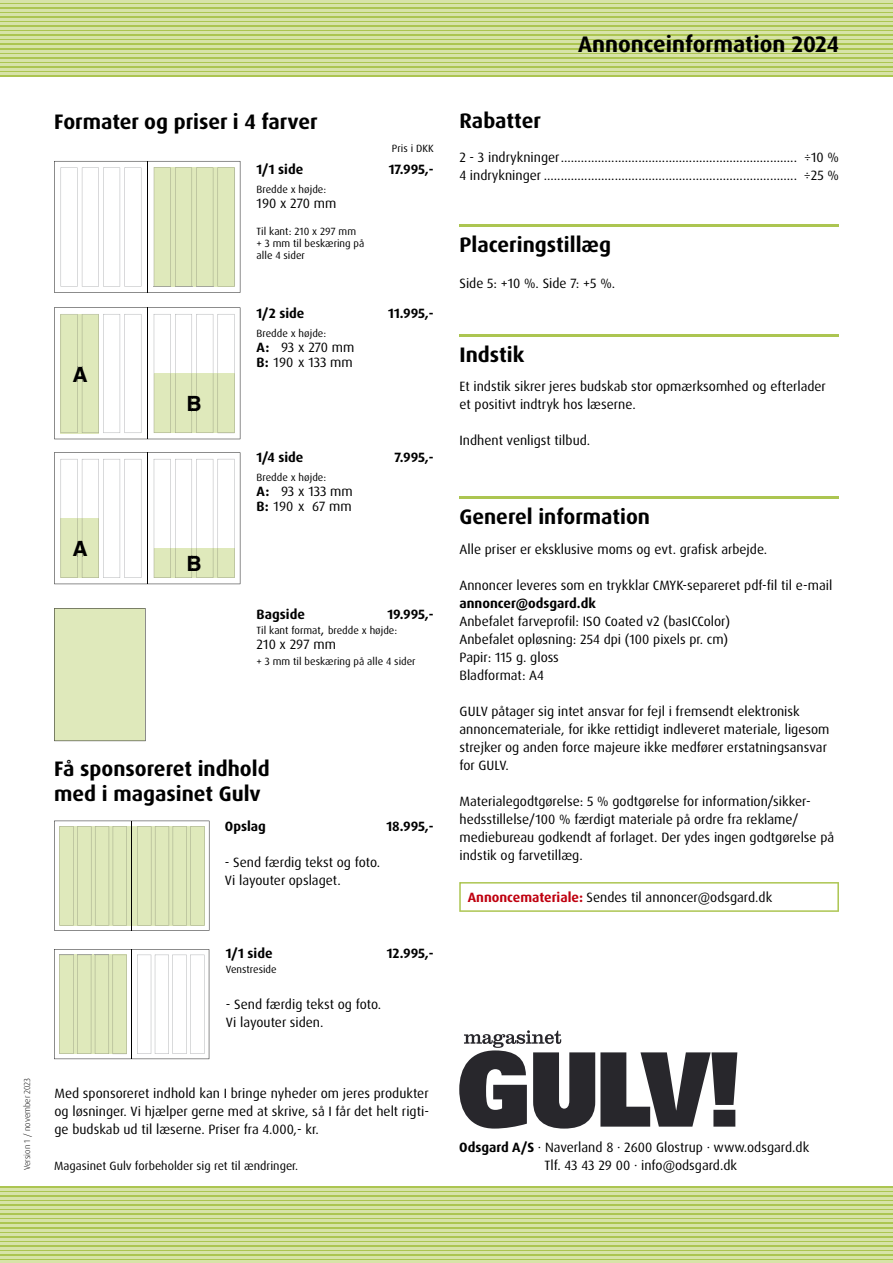
<style>
.page{position:relative;width:893px;height:1263px;background:#fff}
.page>*{position:absolute;margin:0;border:0;box-sizing:border-box;transform-origin:0 0}
.t1{font:700 22.5px "Dax Pro";color:#000}
.t2{font:700 21px/25.2px "Dax Pro";color:#000}
.t3{font:700 21px "Helvetica";color:#000}
.t4{font:13.5px/18px "Dax Pro";color:#000}
.t5{font:700 13.5px "Dax Pro";color:#000}
.t6{font:12px "Dax Pro";color:#000}
.t7{font:10.5px/12px "Dax Pro";color:#000}
.t8{font:300 8.55px "Dax Pro";color:#000}
.s1{font-weight:700}
.s2{font-size:13.5px}
.s3{font-weight:700;color:#bf000f}
</style>
<div class="page">
<svg style="left:0;top:2px;width:892px;height:75px;background:#b7cd69"></svg>
<hr style="left:0;top:5px;width:892px;height:2px;background:#d7e3a8">
<hr style="left:0;top:0;width:892px;height:2px;background:#d7e3a8">
<hr style="left:0;top:9px;width:892px;height:3px;background:#d7e3a8">
<hr style="left:0;top:14px;width:892px;height:2px;background:#d7e3a8">
<hr style="left:0;top:18px;width:892px;height:3px;background:#d7e3a8">
<hr style="left:0;top:23px;width:892px;height:2px;background:#d7e3a8">
<hr style="left:0;top:27px;width:892px;height:3px;background:#d7e3a8">
<hr style="left:0;top:32px;width:892px;height:2px;background:#d7e3a8">
<hr style="left:0;top:36px;width:892px;height:3px;background:#d7e3a8">
<hr style="left:0;top:41px;width:892px;height:2px;background:#d7e3a8">
<hr style="left:0;top:45px;width:892px;height:3px;background:#d7e3a8">
<hr style="left:0;top:50px;width:892px;height:2px;background:#d7e3a8">
<hr style="left:0;top:54px;width:892px;height:3px;background:#d7e3a8">
<hr style="left:0;top:59px;width:892px;height:2px;background:#d7e3a8">
<hr style="left:0;top:63px;width:892px;height:3px;background:#d7e3a8">
<hr style="left:0;top:68px;width:892px;height:2px;background:#d7e3a8">
<hr style="left:0;top:73px;width:892px;height:2px;background:#d7e3a8">
<svg style="left:0;top:1186px;width:892px;height:75px;background:#b7cd69"></svg>
<hr style="left:0;top:1188px;width:892px;height:2px;background:#d7e3a8">
<hr style="left:0;top:1193px;width:892px;height:2px;background:#d7e3a8">
<hr style="left:0;top:1197px;width:892px;height:3px;background:#d7e3a8">
<hr style="left:0;top:1202px;width:892px;height:2px;background:#d7e3a8">
<hr style="left:0;top:1206px;width:892px;height:3px;background:#d7e3a8">
<hr style="left:0;top:1211px;width:892px;height:2px;background:#d7e3a8">
<hr style="left:0;top:1215px;width:892px;height:3px;background:#d7e3a8">
<hr style="left:0;top:1220px;width:892px;height:2px;background:#d7e3a8">
<hr style="left:0;top:1224px;width:892px;height:3px;background:#d7e3a8">
<hr style="left:0;top:1229px;width:892px;height:2px;background:#d7e3a8">
<hr style="left:0;top:1233px;width:892px;height:3px;background:#d7e3a8">
<hr style="left:0;top:1238px;width:892px;height:2px;background:#d7e3a8">
<hr style="left:0;top:1242px;width:892px;height:3px;background:#d7e3a8">
<hr style="left:0;top:1247px;width:892px;height:2px;background:#d7e3a8">
<hr style="left:0;top:1251px;width:892px;height:3px;background:#d7e3a8">
<hr style="left:0;top:1256px;width:892px;height:2px;background:#d7e3a8">
<hr style="left:0;top:1261px;width:892px;height:2px;background:#d7e3a8">
<div style="left:54px;top:608px;width:92px;height:133px;background:#dfe9bb"></div>
<svg style="left:54px;top:307px;width:186px;height:132px"></svg>
<svg style="left:54px;top:452px;width:186px;height:132px"></svg>
<svg style="left:54px;top:161px;width:186px;height:132px"></svg>
<svg style="left:459px;top:1030px;width:278px;height:99px"></svg>
<svg style="left:54px;top:821px;width:155px;height:110px;background:#dce4be"></svg>
<svg style="left:54px;top:949px;width:155px;height:110px"></svg>
<svg style="left:459px;top:882px;width:379px;height:30px"></svg>
<hr style="left:459px;top:496px;width:380px;height:3px;background:#acc551">
<hr style="left:459px;top:224px;width:379px;height:3px;background:#acc551">
<hr style="left:459px;top:334px;width:380px;height:3px;background:#acc551">
<h1 class="t1" style="left:578px;top:33px;width:262px">Annonceinformation 2024</h1>
<p class="t8" style="left:23px;top:1170px;width:94px;rotate:-90deg">Version 1 / november 2023</p>
<h2 class="t2" style="left:54px;top:110px;width:265px">Formater og priser i 4 farver</h2>
<p class="t5" style="left:256px;top:162px;width:48px">1/1 side</p>
<p class="t5" style="left:388px;top:162px;width:47px">17.995,-</p>
<p class="t7" style="left:256px;top:184px;width:71px">Bredde x højde:</p>
<p class="t4" style="left:256px;top:195px;width:81px">190 x 270 mm</p>
<p class="t7" style="left:256px;top:226px;width:109px">Til kant: 210 x 297 mm<br>+ 3 mm til beskæring på alle 4 sider</p>
<p class="t7" style="left:392px;top:143px;width:43px">Pris i DKK</p>
<h2 class="t3" style="left:72px;top:366px;width:17px">A</h2>
<h2 class="t3" style="left:73px;top:540px;width:17px">A</h2>
<h2 class="t3" style="left:186px;top:395px;width:17px">B</h2>
<h2 class="t3" style="left:186px;top:555px;width:17px">B</h2>
<p class="t5" style="left:256px;top:307px;width:49px">1/2 side</p>
<p class="t5" style="left:388px;top:307px;width:47px">11.995,-</p>
<p class="t7" style="left:256px;top:328px;width:71px">Bredde x højde:</p>
<p class="t4" style="left:256px;top:341px;width:99px;line-height:15px"><span class="s1">A:</span> 93 x 270 mm<br><span class="s1">B:</span> 190 x 133 mm</p>
<p class="t5" style="left:256px;top:451px;width:48px">1/4 side</p>
<p class="t5" style="left:394px;top:451px;width:41px">7.995,-</p>
<p class="t7" style="left:256px;top:472px;width:71px">Bredde x højde:</p>
<p class="t4" style="left:256px;top:485px;width:98px;line-height:15px"><span class="s1">A:</span> 93 x 133 mm<br><span class="s1">B:</span> 190 x 67 mm</p>
<p class="t5" style="left:256px;top:608px;width:50px">Bagside</p>
<p class="t5" style="left:387px;top:608px;width:48px">19.995,-</p>
<p class="t7" style="left:256px;top:625px;width:142px">Til kant format<span class="s2">,</span> bredde x højde:</p>
<p class="t4" style="left:256px;top:636px;width:81px">210 x 297 mm</p>
<p class="t7" style="left:256px;top:656px;width:160px">+ 3 mm til beskæring på alle 4 sider</p>
<h2 class="t2" style="left:54px;top:757px;width:217px">Få sponsoreret indhold med i magasinet Gulv</h2>
<p class="t5" style="left:225px;top:820px;width:42px">Opslag</p>
<p class="t5" style="left:386px;top:820px;width:49px">18.995,-</p>
<p class="t4" style="left:225px;top:854px;width:157px">- Send færdig tekst og foto.<br>Vi layouter opslaget.</p>
<p class="t5" style="left:226px;top:947px;width:48px">1/1 side</p>
<p class="t5" style="left:386px;top:947px;width:49px">12.995,-</p>
<p class="t7" style="left:226px;top:964px;width:52px">Venstreside</p>
<p class="t4" style="left:226px;top:996px;width:157px">- Send færdig tekst og foto.<br>Vi layouter siden.</p>
<p class="t4" style="left:54px;top:1085px;width:376px;text-align:justify">Med sponsoreret indhold kan I bringe nyheder om jeres produkter og løsninger. Vi hjælper gerne med at skrive, så I får det helt rigti&shy;ge budskab ud til læserne. Priser fra 4.000,- kr.</p>
<h2 class="t2" style="left:459px;top:109px;width:83px">Rabatter</h2>
<p class="t4" style="left:459px;top:149px;width:381px">2 - 3 indrykninger ...................................................................... ÷10 %<br>4 indrykninger ........................................................................... ÷25 %</p>
<h2 class="t2" style="left:459px;top:233px;width:153px">Placeringstillæg</h2>
<p class="t4" style="left:459px;top:275px;width:157px">Side 5: +10 %. Side 7: +5 %.</p>
<h2 class="t2" style="left:459px;top:343px;width:66px">Indstik</h2>
<p class="t4" style="left:459px;top:378px;width:368px">Et indstik sikrer jeres budskab stor opmærksomhed og efterlader et positivt indtryk hos læserne.</p>
<p class="t4" style="left:459px;top:432px;width:132px">Indhent venligst tilbud.</p>
<h2 class="t2" style="left:459px;top:505px;width:192px">Generel information</h2>
<p class="t4" style="left:459px;top:541px;width:309px">Alle priser er eksklusive moms og evt. grafisk arbejde.</p>
<p class="t4" style="left:459px;top:577px;width:374px">Annoncer leveres som en trykklar CMYK-separeret pdf-fil til e-mail</p>
<p class="t5" style="left:459px;top:597px;width:138px">annoncer@odsgard.dk</p>
<p class="t4" style="left:459px;top:613px;width:272px">Anbefalet farveprofil: ISO Coated v2 (basICColor)<br>Anbefalet opløsning: 254 dpi (100 pixels pr. cm)<br>Papir: 115 g. gloss<br>Bladformat: A4</p>
<p class="t4" style="left:459px;top:703px;width:371px">GULV påtager sig intet ansvar for fejl i fremsendt elektronisk annoncemateriale, for ikke rettidigt indleveret materiale, ligesom strejker og anden force majeure ikke medfører erstatningsansvar for GULV.</p>
<p class="t4" style="left:459px;top:793px;width:376px">Materialegodtgørelse: 5 % godtgørelse for information/sikker&shy;hedsstillelse/100 % færdigt materiale på ordre fra reklame/ medie bureau godkendt af forlaget. Der ydes ingen godtgørelse på indstik og farvetillæg.</p>
<p class="t4" style="left:468px;top:889px;width:306px"><span class="s3">Annoncemateriale:</span> Sendes til annoncer@odsgard.dk</p>
<p class="t4" style="left:459px;top:1139px;width:351px"><span class="s1">Odsgard A/S</span> · Naverland 8 · 2600 Glostrup · www.odsgard.dk</p>
<p class="t6" style="left:54px;top:1160px;width:246px">Magasinet Gulv forbeholder sig ret til ændringer.</p>
<p class="t4" style="left:544px;top:1157px;width:194px">Tlf. 43 43 29 00 · info@odsgard.dk</p>
</div>
